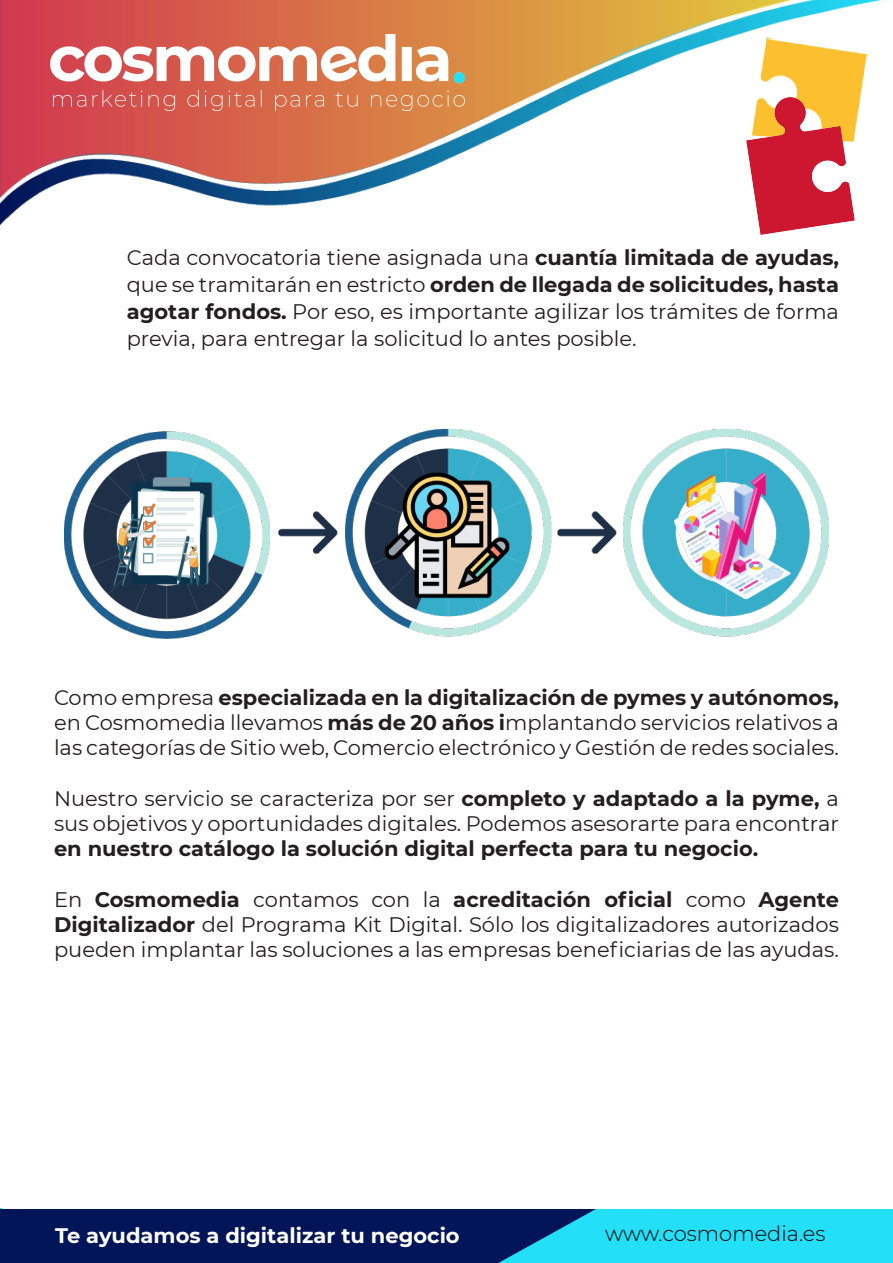
<style>
.page{position:relative;width:893px;height:1263px;background:#fff}
.page>*{position:absolute;margin:0;border:0;box-sizing:border-box;transform-origin:0 0}
.t1{font:21px/25.2px "Montserrat";color:#231f20;text-align:justify}
.t2{font:700 21px "Montserrat";color:#fff}
.t3{font:300 21px "Montserrat";color:#000001}
.s1{font-weight:700}
</style>
<div class="page">
<svg style="left:0;top:1209px;width:893px;height:54px;background:#0f6396"></svg>
<img style="left:759px;top:225px;width:66px;height:9px">
<img style="left:0;top:0;width:882px;height:225px">
<img style="left:51px;top:34px;width:414px;height:77px">
<img style="left:64px;top:428px;width:765px;height:211px">
<p class="t1" style="left:127px;top:243px;width:714px;line-height:27px">Cada convocatoria tiene asignada una <span class="s1">cuantía limitada de ayudas, </span>que se tramitarán en estricto <span class="s1">orden de llegada de solicitudes, hasta agotar fondos.</span> Por eso, es importante agilizar los trámites de forma previa, para entregar la solicitud lo antes posible.</p>
<p class="t1" style="left:54px;top:684px;width:786px">Como empresa <span class="s1">especializada en la digitalización de pymes y autónomos, </span>en Cosmomedia llevamos <span class="s1">más de 20 años i</span>mplantando servicios relativos a las categorías de Sitio web, Comercio electrónico y Gestión de redes sociales.</p>
<p class="t1" style="left:54px;top:785px;width:786px">Nuestro servicio se caracteriza por ser <span class="s1">completo y adaptado a la pyme,</span> a sus objetivos y oportunidades digitales. Podemos asesorarte para encontrar <span class="s1">en nuestro catálogo la solución digital perfecta para tu negocio.</span></p>
<p class="t1" style="left:54px;top:886px;width:786px">En <span class="s1">Cosmomedia</span> contamos con la <span class="s1">acreditación oficial</span> como <span class="s1">Agente Digitalizador</span> del Programa Kit Digital. Sólo los digitalizadores autorizados pueden implantar las soluciones a las empresas beneficiarias de las ayudas.</p>
<p class="t2" style="left:55px;top:1220px;width:406px">Te ayudamos a digitalizar tu negocio</p>
<p class="t3" style="left:605px;top:1219px;width:222px">www.cosmomedia.es</p>
</div>
